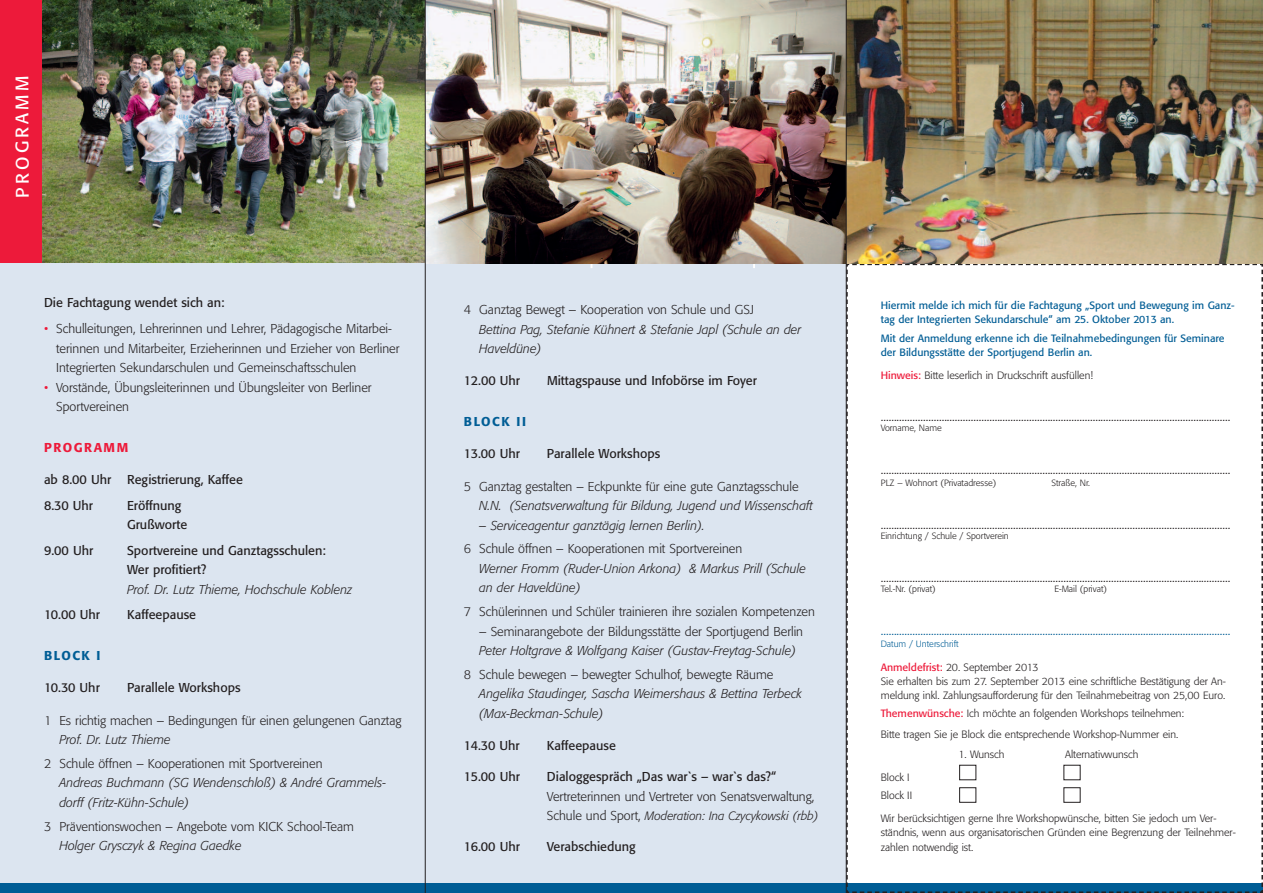
<style>
.page{position:relative;width:1263px;height:893px;background:#fff}
.page>*{position:absolute;margin:0;border:0;box-sizing:border-box;transform-origin:0 0}
.t1{font:18px "Formata";letter-spacing:.17em;color:#fff}
.t2{font:300 12.75px/19.5px "Formata";color:#231f20}
.t3{font:italic 300 12.75px/19.5px "Formata";color:#231f20}
.t4{font:12.75px/19.5px "Formata";color:#231f20}
.t5{font:300 12.75px "Formata";color:#005d95}
.t6{font:500 12.75px "Formata";letter-spacing:.115em;color:#005d95}
.t7{font:500 12.75px "Formata";letter-spacing:.115em;color:#ed1a3a}
.t8{font:italic 300 12px "Formata";color:#231f20}
.t9{font:300 10.5px/14.2px "Formata";color:#231f20}
.t10{font:10.5px/14.2px "Formata";color:#005d95}
.t11{font:300 9px "Formata";color:#231f20}
.t12{font:300 9px "Formata";color:#005d95}
.s1{color:#ed1a3a}
.s2{font-style:normal;font-size:12.75px}
.s3{font-weight:400;color:#ed1a3a}
</style>
<div class="page">
<div style="left:0;top:234px;width:846px;height:655px;background:#dce5f0"></div>
<img style="left:41px;top:0;width:1222px;height:264px">
<div style="left:0;top:883px;width:1263px;height:10px;background:#005d95"></div>
<hr style="left:753px;top:98px;width:2px;height:170px;background:#fff">
<hr style="left:998px;top:98px;width:2px;height:170px;background:#fff">
<hr style="left:590px;top:98px;width:2px;height:170px;background:#fff">
<svg style="left:845px;top:263px;width:418px;height:630px"></svg>
<div style="left:959px;top:765px;width:17px;height:15px;border:1px solid #231f20"></div>
<img style="left:426px;top:0;width:420px;height:264px">
<div style="left:0;top:0;width:41px;height:263px;background:#ed1a3a"></div>
<hr style="left:425px;top:0;width:1px;height:893px;background:#231f20">
<hr style="left:846px;top:0;width:1px;height:893px;background:#231f20">
<h1 class="t1" style="left:15px;top:198px;width:124px;rotate:-90deg">PROGRAMM</h1>
<p class="t4" style="left:44px;top:293px;width:182px">Die Fachtagung wendet sich an:</p>
<p class="t2" style="left:56px;top:320px;width:345px;text-indent:-12px"><span class="s1">•</span> Schulleitungen, Lehrerinnen und Lehrer, Pädagogische Mitarbei&shy;terinnen und Mitarbeiter, Erzieherinnen und Erzieher von Berliner<br>Integrierten Sekundarschulen und Gemeinschaftsschulen</p>
<p class="t2" style="left:56px;top:379px;width:317px;text-indent:-12px"><span class="s1">•</span> Vorstände, Übungsleiterinnen und Übungsleiter von Berliner<br>Sportvereinen</p>
<p class="t7" style="left:44px;top:442px;width:86px">PROGRAMM</p>
<p class="t4" style="left:44px;top:468px;width:200px;line-height:25.5px">ab 8.00 Uhr Registrierung, Kaffee<br>8.30 Uhr</p>
<p class="t4" style="left:127px;top:497px;width:62px">Eröffnung<br>Grußworte</p>
<p class="t4" style="left:44px;top:542px;width:51px">9.00 Uhr</p>
<p class="t4" style="left:127px;top:542px;width:200px">Sportvereine und Ganztagsschulen:<br>Wer profitiert?</p>
<p class="t3" style="left:127px;top:581px;width:227px">Prof. Dr. Lutz Thieme, Hochschule Koblenz</p>
<p class="t4" style="left:44px;top:606px;width:58px">10.00 Uhr</p>
<p class="t4" style="left:127px;top:606px;width:70px">Kaffeepause</p>
<p class="t6" style="left:44px;top:650px;width:58px">BLOCK I</p>
<p class="t4" style="left:44px;top:679px;width:57px">10.30 Uhr</p>
<p class="t4" style="left:127px;top:679px;width:115px">Parallele Workshops</p>
<p class="t2" style="left:44px;top:711px;width:359px">1 Es richtig machen – Bedingungen für einen gelungenen Ganztag</p>
<p class="t3" style="left:59px;top:731px;width:113px">Prof. Dr. Lutz Thieme</p>
<p class="t2" style="left:44px;top:755px;width:280px">2 Schule öffnen – Kooperationen mit Sportvereinen</p>
<p class="t3" style="left:59px;top:774px;width:328px">Andreas Buchmann (SG Wendenschloß) &amp; André Grammels&shy;dorff (Fritz-Kühn-Schule)</p>
<p class="t2" style="left:44px;top:817px;width:311px">3 Präventionswochen – Angebote vom KICK School-Team</p>
<p class="t3" style="left:59px;top:837px;width:184px">Holger Grysczyk &amp; Regina Gaedke</p>
<p class="t2" style="left:464px;top:301px;width:292px">4 Ganztag Bewegt – Kooperation von Schule und GSJ</p>
<p class="t3" style="left:479px;top:320px;width:324px">Bettina Pag, Stefanie Kühnert &amp; Stefanie Japl (Schule an der<br>Haveldüne)</p>
<p class="t4" style="left:464px;top:372px;width:58px">12.00 Uhr</p>
<p class="t4" style="left:547px;top:372px;width:211px">Mittagspause und Infobörse im Foyer</p>
<p class="t6" style="left:464px;top:416px;width:64px">BLOCK II</p>
<p class="t4" style="left:464px;top:445px;width:58px">13.00 Uhr</p>
<p class="t4" style="left:547px;top:445px;width:115px">Parallele Workshops</p>
<p class="t2" style="left:464px;top:477px;width:336px">5 Ganztag gestalten – Eckpunkte für eine gute Ganztagsschule</p>
<p class="t3" style="left:479px;top:497px;width:335px">N.N. (Senatsverwaltung für Bildung, Jugend und Wissenschaft</p>
<p class="t3" style="left:479px;top:516px;width:227px">– Serviceagentur ganztägig lernen Berlin).</p>
<p class="t2" style="left:464px;top:540px;width:280px">6 Schule öffnen – Kooperationen mit Sportvereinen</p>
<p class="t3" style="left:479px;top:560px;width:328px">Werner Fromm (Ruder-Union Arkona) &amp; Markus Prill (Schule an der Haveldüne)</p>
<p class="t2" style="left:464px;top:603px;width:353px">7 Schülerinnen und Schüler trainieren ihre sozialen Kompetenzen</p>
<p class="t2" style="left:479px;top:622px;width:325px">– Seminarangebote der Bildungsstätte der Sportjugend Berlin</p>
<p class="t3" style="left:479px;top:642px;width:318px">Peter Holtgrave &amp; Wolfgang Kaiser (Gustav-Freytag-Schule)</p>
<p class="t2" style="left:464px;top:666px;width:311px">8 Schule bewegen – bewegter Schulhof, bewegte Räume</p>
<p class="t3" style="left:479px;top:685px;width:324px">Angelika Staudinger, Sascha Weimershaus &amp; Bettina Terbeck (Max-Beckman-Schule)</p>
<p class="t4" style="left:464px;top:737px;width:57px">14.30 Uhr</p>
<p class="t4" style="left:547px;top:737px;width:70px">Kaffeepause</p>
<p class="t4" style="left:464px;top:768px;width:58px">15.00 Uhr</p>
<p class="t4" style="left:547px;top:768px;width:231px">Dialoggespräch „Das war`s – war`s das?“</p>
<p class="t2" style="left:547px;top:787px;width:269px">Vertreterinnen und Vertreter von Senatsverwaltung,</p>
<p class="t8" style="left:547px;top:811px;width:273px"><span class="s2">Schule und Sport,</span> Moderation: Ina Czycykowski (rbb)</p>
<p class="t4" style="left:464px;top:838px;width:58px">16.00 Uhr</p>
<p class="t4" style="left:547px;top:838px;width:90px">Verabschiedung</p>
<p class="t10" style="left:881px;top:299px;width:355px">Hiermit melde ich mich für die Fachtagung „Sport und Bewegung im Ganz&shy;tag der Integrierten Sekundarschule“ am 25. Oktober 2013 an.</p>
<p class="t10" style="left:881px;top:332px;width:345px">Mit der Anmeldung erkenne ich die Teilnahmebedingungen für Seminare der Bildungsstätte der Sportjugend Berlin an.</p>
<p class="t9" style="left:881px;top:369px;width:214px"><span class="s3">Hinweis:</span> Bitte leserlich in Druckschrift ausfüllen!</p>
<p class="t2" style="left:881px;top:407px;width:351px">....................................................................................................................................</p>
<p class="t11" style="left:881px;top:424px;width:63px">Vorname, Name</p>
<p class="t2" style="left:881px;top:461px;width:351px">....................................................................................................................................</p>
<p class="t11" style="left:881px;top:479px;width:117px">PLZ – Wohnort (Privatadresse)</p>
<p class="t11" style="left:1051px;top:479px;width:40px">Straße, Nr.</p>
<p class="t2" style="left:881px;top:515px;width:351px">....................................................................................................................................</p>
<p class="t11" style="left:881px;top:532px;width:130px">Einrichtung / Schule / Sportverein</p>
<p class="t2" style="left:881px;top:569px;width:351px">....................................................................................................................................</p>
<p class="t11" style="left:881px;top:585px;width:57px">Tel.-Nr. (privat)</p>
<p class="t11" style="left:1054px;top:585px;width:54px">E-Mail (privat)</p>
<p class="t5" style="left:881px;top:625px;width:351px">....................................................................................................................................</p>
<p class="t12" style="left:881px;top:640px;width:79px">Datum / Unterschrift</p>
<p class="t9" style="left:881px;top:661px;width:347px"><span class="s3">Anmeldefrist:</span> 20. September 2013<br>Sie erhalten bis zum 27. September 2013 eine schriftliche Bestätigung der An&shy;meldung inkl. Zahlungsaufforderung für den Teilnahmebeitrag von 25,00 Euro.</p>
<p class="t9" style="left:881px;top:704px;width:305px;line-height:20.7px"><span class="s3">Themenwünsche:</span> Ich möchte an folgenden Workshops teilnehmen:<br>Bitte tragen Sie je Block die entsprechende Workshop-Nummer ein.</p>
<p class="t9" style="left:958px;top:748px;width:48px">1. Wunsch</p>
<p class="t9" style="left:1065px;top:748px;width:75px">Alternativwunsch</p>
<p class="t9" style="left:881px;top:769px;width:33px;line-height:18.1px">Block I<br>Block II</p>
<p class="t9" style="left:881px;top:812px;width:356px">Wir berücksichtigen gerne Ihre Workshopwünsche, bitten Sie jedoch um Ver&shy;ständnis, wenn aus organisatorischen Gründen eine Begrenzung der Teilnehmer&shy;zahlen notwendig ist.</p>
</div>
